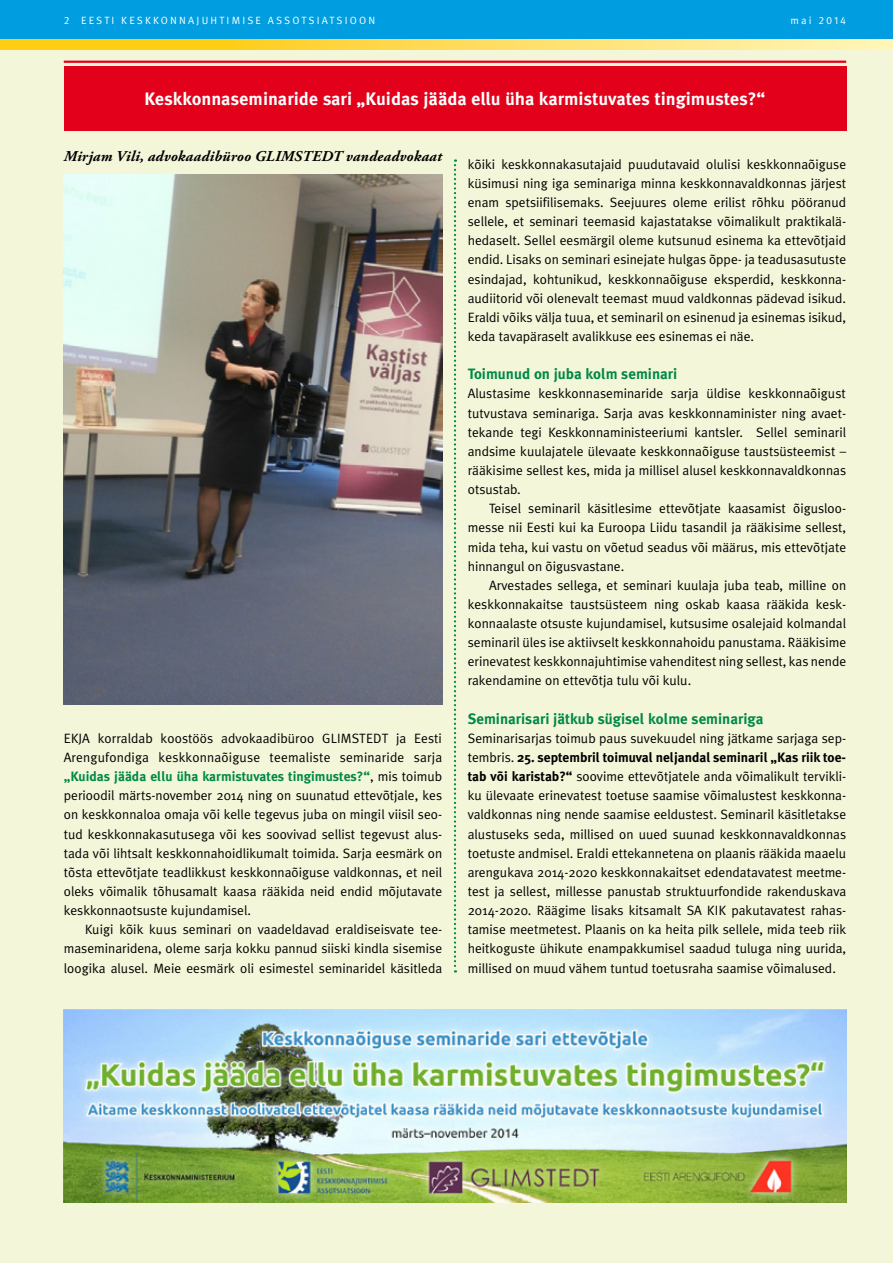
<style>
.page{position:relative;width:893px;height:1263px;background:#fff}
.page>*{position:absolute;margin:0;border:0;box-sizing:border-box;transform-origin:0 0}
.t1{font:700 18px "Meta Pro";color:#fff}
.t2{font:700 15px "Meta Plus";color:#008947}
.t3{font:italic 700 15px "Adobe Garamond Pro";letter-spacing:.015em;color:#000}
.t4{font:13.5px/19.2px "Meta Plus";color:#000;text-align:justify}
.t5{font:10.5px "Meta Pro";letter-spacing:.21em;color:#fff}
.s1{font-weight:700;color:#008947}
.s2{font-weight:700}
</style>
<div class="page">
<div style="left:0;top:0;width:893px;height:40px;background:#009ee0"></div>
<div style="left:0;top:40px;width:893px;height:1223px;background:#f4f6d9"></div>
<hr style="left:64px;top:61px;width:782px;height:2px;background:#e2001a">
<div style="left:64px;top:66px;width:782px;height:65px;background:#e2001a"></div>
<svg style="left:454px;top:159px;width:2px;height:813px"></svg>
<svg style="left:0;top:40px;width:893px;height:9px;background:#fedc58"></svg>
<img style="left:64px;top:1009px;width:782px;height:193px">
<img style="left:64px;top:174px;width:378px;height:531px">
<p class="t5" style="left:64px;top:14px;width:260px">2 EE STI KE SKK ONNAJUHTI MI SE ASSOT SIAT</p>
<p class="t5" style="left:337px;top:14px;width:40px">SI OON</p>
<p class="t5" style="left:790px;top:14px;width:57px">MAI 2014</p>
<h1 class="t1" style="left:144px;top:88px;width:622px">Keskkonnaseminaride sari „Kuidas jääda ellu üha karmistuvates tingimustes?“</h1>
<p class="t3" style="left:64px;top:147px;width:380px">Mirjam Vili, advokaadibüroo GLIMSTEDT vandeadvokaat</p>
<p class="t4" style="left:64px;top:728px;width:380px">EKJA korraldab koostöös advokaadibüroo GLIMSTEDT ja Eesti Arengufondiga keskkonnaõiguse teemaliste seminaride sarja <span class="s1">„Kuidas jääda ellu üha karmistuvates tingimustes?“</span>, mis toimub perioodil märts-november 2014 ning on suunatud ettevõtjale, kes on keskkonnaloa omaja või kelle tegevus juba on mingil viisil seo&shy;tud keskkonnakasutusega või kes soovivad sellist tegevust alus&shy;tada või lihtsalt keskkonnahoidlikumalt toimida. Sarja eesmärk on tõsta ettevõtjate teadlikkust keskkonnaõiguse valdkonnas, et neil oleks võimalik tõhusamalt kaasa rääkida neid endid mõjutavate keskkonnaotsuste kujundamisel.</p>
<p class="t4" style="left:64px;top:920px;width:380px;text-indent:21px">Kuigi kõik kuus seminari on vaadeldavad eraldiseisvate tee&shy;maseminaridena, oleme sarja kokku pannud siiski kindla sisemise loogika alusel. Meie eesmärk oli esimestel seminaridel käsitleda</p>
<p class="t4" style="left:468px;top:154px;width:380px">kõiki keskkonnakasutajaid puudutavaid olulisi keskkonnaõiguse küsimusi ning iga seminariga minna keskkonnavaldkonnas järjest enam spetsiifilisemaks. Seejuures oleme erilist rõhku pööranud sellele, et seminari teemasid kajastatakse võimalikult praktikalä&shy;hedaselt. Sellel eesmärgil oleme kutsunud esinema ka ettevõtjaid endid. Lisaks on seminari esinejate hulgas õppe- ja teadusasutuste esindajad, kohtunikud, keskkonnaõiguse eksperdid, keskkonna&shy;audiitorid või olenevalt teemast muud valdkonnas pädevad isikud.<br>Eraldi võiks välja tuua, et seminaril on esinenud ja esinemas isikud, keda tavapäraselt avalikkuse ees esinemas ei näe.</p>
<p class="t2" style="left:468px;top:365px;width:211px">Toimunud on juba kolm seminari</p>
<p class="t4" style="left:468px;top:384px;width:380px">Alustasime keskkonnaseminaride sarja üldise keskkonnaõigust tutvustava seminariga. Sarja avas keskkonnaminister ning avaet&shy;tekande tegi Keskkonnaministeeriumi kantsler. Sellel seminaril andsime kuulajatele ülevaate keskkonnaõiguse taustsüsteemist – rääkisime sellest kes, mida ja millisel alusel keskkonnavaldkonnas otsustab.</p>
<p class="t4" style="left:468px;top:499px;width:380px;text-indent:21px">Teisel seminaril käsitlesime ettevõtjate kaasamist õigusloo&shy;messe nii Eesti kui ka Euroopa Liidu tasandil ja rääkisime sellest, mida teha, kui vastu on võetud seadus või määrus, mis ettevõtjate hinnangul on õigusvastane.</p>
<p class="t4" style="left:468px;top:575px;width:380px;text-indent:21px">Arvestades sellega, et seminari kuulaja juba teab, milline on keskkonnakaitse taustsüsteem ning oskab kaasa rääkida kesk&shy;konnaalaste otsuste kujundamisel, kutsusime osalejaid kolmandal seminaril üles ise aktiivselt keskkonnahoidu panustama. Rääkisime erinevatest keskkonnajuhtimise vahenditest ning sellest, kas nende rakendamine on ettevõtja tulu või kulu.</p>
<p class="t2" style="left:468px;top:710px;width:297px">Seminarisari jätkub sügisel kolme seminariga</p>
<p class="t4" style="left:468px;top:728px;width:380px">Seminarisarjas toimub paus suvekuudel ning jätkame sarjaga sep&shy;tembris. <span class="s2">25. septembril toimuval neljandal seminaril „Kas riik toe&shy;tab või karistab?“</span> soovime ettevõtjatele anda võimalikult tervikli&shy;ku ülevaate erinevatest toetuse saamise võimalustest keskkonna&shy;valdkonnas ning nende saamise eeldustest. Seminaril käsitletakse alustuseks seda, millised on uued suunad keskkonnavaldkonnas toetuste andmisel. Eraldi ettekannetena on plaanis rääkida maaelu arengukava 2014-2020 keskkonnakaitset edendatavatest meetme&shy;test ja sellest, millesse panustab struktuurfondide rakenduskava 2014-2020. Räägime lisaks kitsamalt SA KIK pakutavatest rahas&shy;tamise meetmetest. Plaanis on ka heita pilk sellele, mida teeb riik heitkoguste ühikute enampakkumisel saadud tuluga ning uurida, millised on muud vähem tuntud toetusraha saamise võimalused.</p>
</div>
